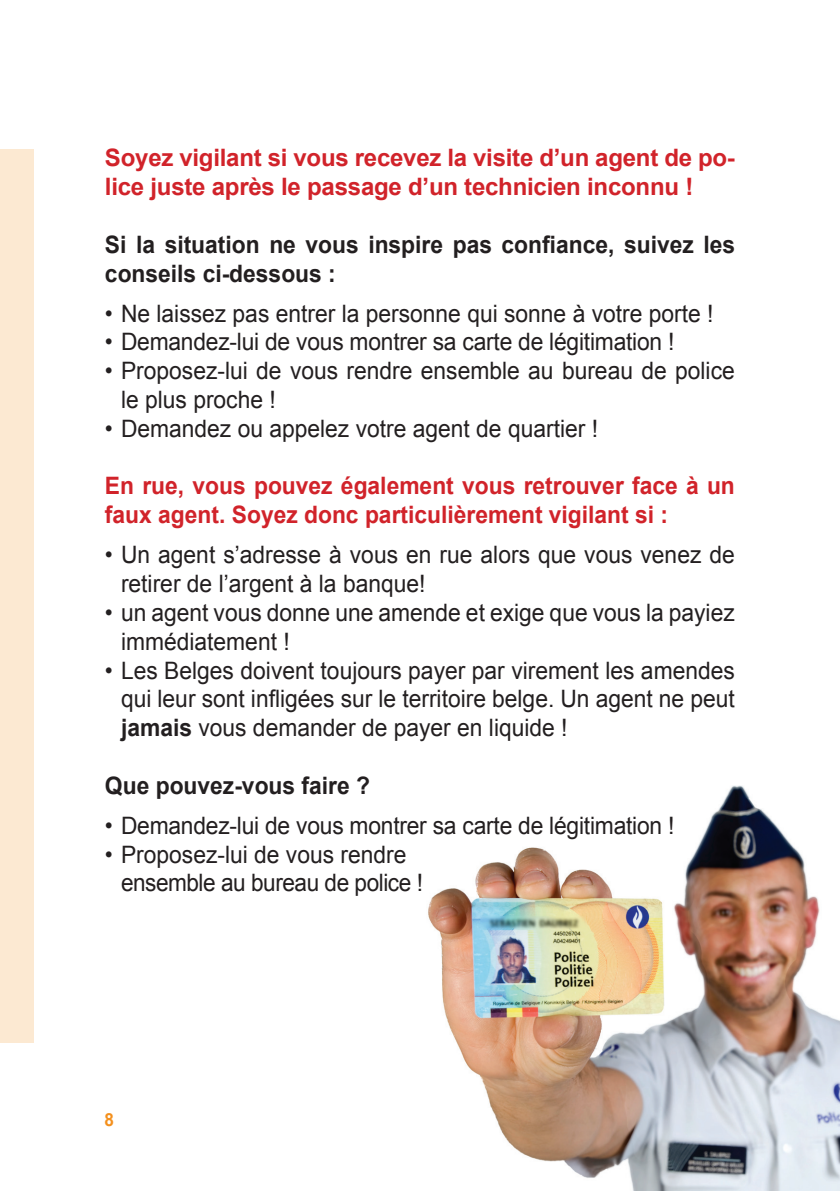
<style>
.page{position:relative;width:840px;height:1191px;background:#fff}
.page>*{position:absolute;margin:0;border:0;box-sizing:border-box;transform-origin:0 0}
.t1{font:24px/28.8px "Arial";color:#231f20;scale:.95 1}
.t2{font:700 24px/28.8px "Arial";color:#d1232a}
.t3{font:700 24px/28.8px "Arial";color:#d1232a;scale:.95 1}
.t4{font:700 24px/28.8px "Arial";color:#231f20;scale:.95 1}
.t5{font:24px/28.8px "Arial";letter-spacing:-.02em;color:#231f20;scale:.95 1}
.t6{font:700 18px "Arial";color:#f4901d;scale:.95 1}
.s1{font-weight:700}
</style>
<div class="page">
<img style="left:428px;top:785px;width:411px;height:406px">
<div style="left:0;top:149px;width:33px;height:893px;background:#fce9d2"></div>
<p class="t2" style="left:105px;top:144px;width:631px">Soyez vigilant si vous recevez la visite d’un agent de po&shy;lice juste après le passage d’un technicien inconnu !</p>
<p class="t4" style="left:105px;top:231px;width:664px">Si la situation ne vous inspire pas confiance, suivez les conseils ci-dessous :</p>
<p class="t1" style="left:105px;top:299px;width:641px">• Ne laissez pas entrer la personne qui sonne à votre porte !</p>
<p class="t1" style="left:105px;top:328px;width:600px">• Demandez-lui de vous montrer sa carte de légitimation !</p>
<p class="t1" style="left:121px;top:357px;width:647px;text-indent:-16px">• Proposez-lui de vous rendre ensemble au bureau de police le plus proche !</p>
<p class="t1" style="left:105px;top:414px;width:520px">• Demandez ou appelez votre agent de quartier !</p>
<p class="t3" style="left:105px;top:472px;width:664px">En rue, vous pouvez également vous retrouver face à un faux agent. Soyez donc particulièrement vigilant si :</p>
<p class="t1" style="left:121px;top:541px;width:647px;text-indent:-16px">• Un agent s’adresse à vous en rue alors que vous venez de retirer de l’argent à la banque!</p>
<p class="t1" style="left:121px;top:598px;width:647px;text-indent:-16px">• un agent vous donne une amende et exige que vous la payiez immédiatement !</p>
<p class="t1" style="left:121px;top:656px;width:647px;text-align:justify;text-indent:-16px">• Les Belges doivent toujours payer par virement les amendes qui leur sont infligées sur le territoire belge. Un agent ne peut <span class="s1">jamais</span> vous demander de payer en liquide !</p>
<p class="t4" style="left:105px;top:772px;width:280px">Que pouvez-vous faire ?</p>
<p class="t1" style="left:105px;top:811px;width:600px">• Demandez-lui de vous montrer sa carte de légitimation !</p>
<p class="t5" style="left:121px;top:840px;width:319px;text-indent:-16px">• Proposez-lui de vous rendre ensemble au bureau de police !</p>
<p class="t6" style="left:104px;top:1107px;width:12px">8</p>
</div>
